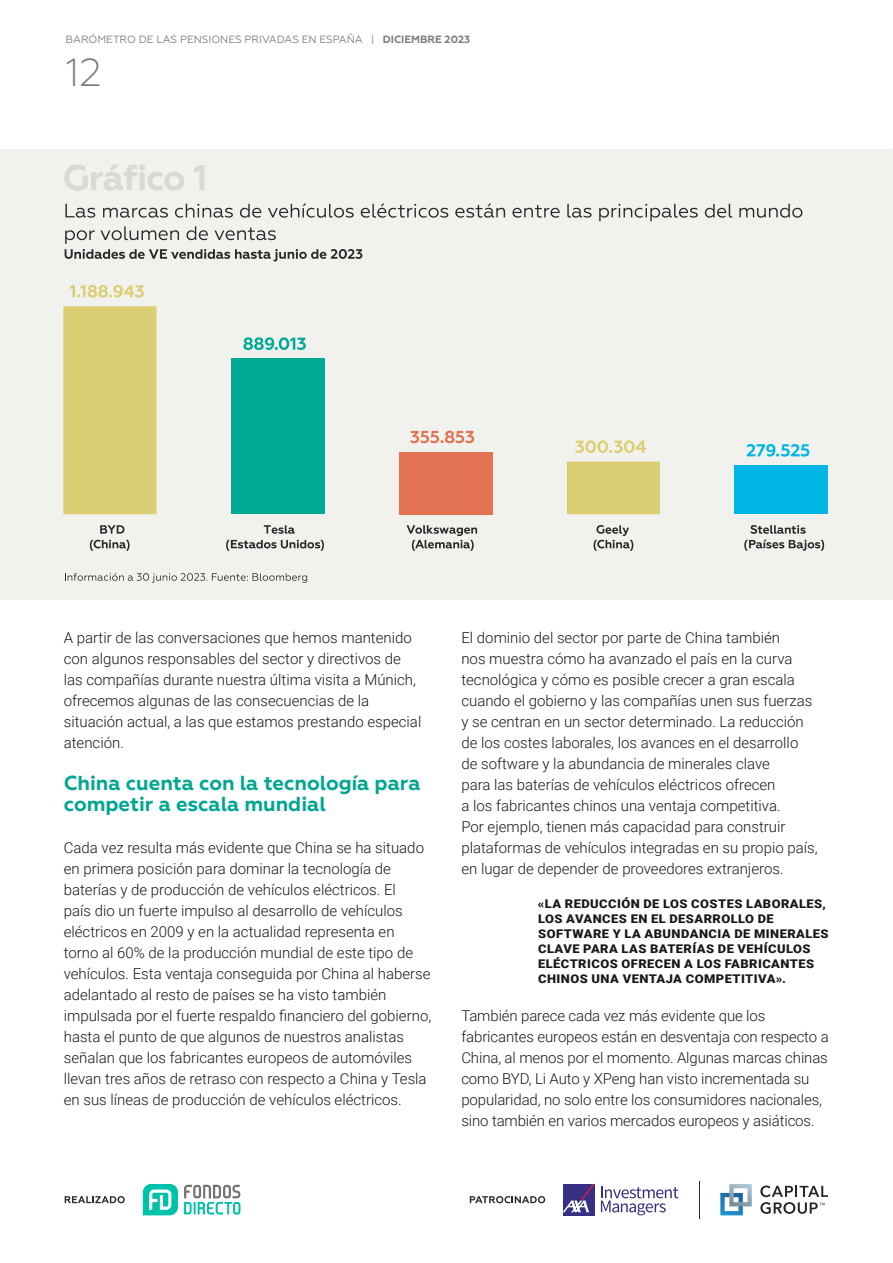
<style>
.page{position:relative;width:893px;height:1263px;background:#fff}
.page>*{position:absolute;margin:0;border:0;box-sizing:border-box;transform-origin:0 0}
.t1{font:300 39px "Geometria";color:#797a7c}
.t2{font:700 20.25px/21px "Geometria";color:#00a691}
.t3{font:300 15px/21px "Roboto";color:#1a171c}
.t4{font:900 12px/15px "Roboto";letter-spacing:.035em;color:#1a171c;scale:1.08 1}
.t5{font:10.5px "Geometria";color:#797a7c}
.s1{font-weight:700}
</style>
<div class="page">
<svg style="left:563px;top:1212px;width:32px;height:3px"></svg>
<svg style="left:601px;top:1186px;width:77px;height:29px"></svg>
<svg style="left:563px;top:1184px;width:32px;height:28px"></svg>
<svg style="left:143px;top:1184px;width:35px;height:31px"></svg>
<svg style="left:184px;top:1185px;width:56px;height:29px"></svg>
<svg style="left:65px;top:1196px;width:60px;height:7px"></svg>
<svg style="left:470px;top:1196px;width:75px;height:7px"></svg>
<hr style="left:699px;top:1181px;width:1px;height:37px;background:#2b2929">
<svg style="left:720px;top:1184px;width:32px;height:31px"></svg>
<svg style="left:760px;top:1185px;width:68px;height:29px"></svg>
<div style="left:0;top:149px;width:893px;height:451px;background:#f1f1ee"></div>
<div style="left:735px;top:465px;width:93px;height:49px;background:#00b6e6"></div>
<svg style="left:63px;top:306px;width:597px;height:208px"></svg>
<svg style="left:70px;top:285px;width:74px;height:12px"></svg>
<svg style="left:243px;top:337px;width:63px;height:13px"></svg>
<svg style="left:411px;top:431px;width:63px;height:12px"></svg>
<svg style="left:575px;top:440px;width:71px;height:13px"></svg>
<svg style="left:747px;top:444px;width:62px;height:13px"></svg>
<svg style="left:100px;top:525px;width:24px;height:9px"></svg>
<svg style="left:90px;top:540px;width:40px;height:11px"></svg>
<svg style="left:264px;top:525px;width:31px;height:9px"></svg>
<svg style="left:226px;top:540px;width:98px;height:11px"></svg>
<svg style="left:407px;top:525px;width:70px;height:26px"></svg>
<svg style="left:594px;top:525px;width:39px;height:26px"></svg>
<svg style="left:751px;top:525px;width:55px;height:9px"></svg>
<svg style="left:744px;top:540px;width:80px;height:11px"></svg>
<svg style="left:65px;top:573px;width:242px;height:10px"></svg>
<svg style="left:64px;top:164px;width:120px;height:27px"></svg>
<svg style="left:194px;top:165px;width:10px;height:25px"></svg>
<svg style="left:65px;top:204px;width:30px;height:14px"></svg>
<svg style="left:103px;top:208px;width:65px;height:10px"></svg>
<svg style="left:175px;top:204px;width:58px;height:14px"></svg>
<svg style="left:240px;top:204px;width:21px;height:14px"></svg>
<svg style="left:268px;top:204px;width:86px;height:14px"></svg>
<svg style="left:361px;top:204px;width:87px;height:14px"></svg>
<svg style="left:455px;top:204px;width:50px;height:14px"></svg>
<svg style="left:513px;top:205px;width:47px;height:13px"></svg>
<svg style="left:567px;top:204px;width:24px;height:14px"></svg>
<svg style="left:599px;top:204px;width:99px;height:17px"></svg>
<svg style="left:705px;top:204px;width:27px;height:14px"></svg>
<svg style="left:739px;top:204px;width:63px;height:14px"></svg>
<svg style="left:65px;top:226px;width:297px;height:35px"></svg>
<hr style="left:892px;top:148px;width:1px;height:451px;background:#f1f1ee">
<p class="t5" style="left:65px;top:34px;width:406px">BARÓMETRO DE LAS PENSIONES PRIVADAS EN ESPAÑA | <span class="s1">DICIEMBRE 2023</span></p>
<h1 class="t1" style="left:65px;top:50px;width:38px">12</h1>
<p class="t3" style="left:64px;top:626px;width:359px">A partir de las conversaciones que hemos mantenido con algunos responsables del sector y directivos de las compañías durante nuestra última visita a Múnich, ofrecemos algunas de las consecuencias de la situación actual, a las que estamos prestando especial atención.</p>
<h2 class="t2" style="left:64px;top:772px;width:358px">China cuenta con la tecnología para competir a escala mundial</h2>
<p class="t3" style="left:64px;top:836px;width:369px">Cada vez resulta más evidente que China se ha situado en primera posición para dominar la tecnología de baterías y de producción de vehículos eléctricos. El<br>país dio un fuerte impulso al desarrollo de vehículos eléctricos en 2009 y en la actualidad representa en torno al 60% de la producción mundial de este tipo de vehículos. Esta ventaja conseguida por China al haberse adelantado al resto de países se ha visto también impulsada por el fuerte respaldo financiero del gobierno, hasta el punto de que algunos de nuestros analistas señalan que los fabricantes europeos de automóviles llevan tres años de retraso con respecto a China y Tesla en sus líneas de producción de vehículos eléctricos.</p>
<p class="t3" style="left:461px;top:626px;width:358px">El dominio del sector por parte de China también<br>nos muestra cómo ha avanzado el país en la curva tecnológica y cómo es posible crecer a gran escala cuando el gobierno y las compañías unen sus fuerzas y se centran en un sector determinado. La reducción de los costes laborales, los avances en el desarrollo de software y la abundancia de minerales clave<br>para las baterías de vehículos eléctricos ofrecen<br>a los fabricantes chinos una ventaja competitiva.<br>Por ejemplo, tienen más capacidad para construir plataformas de vehículos integradas en su propio país, en lugar de depender de proveedores extranjeros.</p>
<p class="t4" style="left:538px;top:896px;width:271px">«LA REDUCCIÓN DE LOS COSTES LABORALES, LOS AVANCES EN EL DESARROLLO DE SOFTWARE Y LA ABUNDANCIA DE MINERALES CLAVE PARA LAS BATERÍAS DE VEHÍCULOS ELÉCTRICOS OFRECEN A LOS FABRICANTES CHINOS UNA VENTAJA COMPETITIVA».</p>
<p class="t3" style="left:461px;top:1004px;width:369px">También parece cada vez más evidente que los fabricantes europeos están en desventaja con respecto a China, al menos por el momento. Algunas marcas chinas como BYD, Li Auto y XPeng han visto incrementada su popularidad, no solo entre los consumidores nacionales, sino también en varios mercados europeos y asiáticos.</p>
</div>
